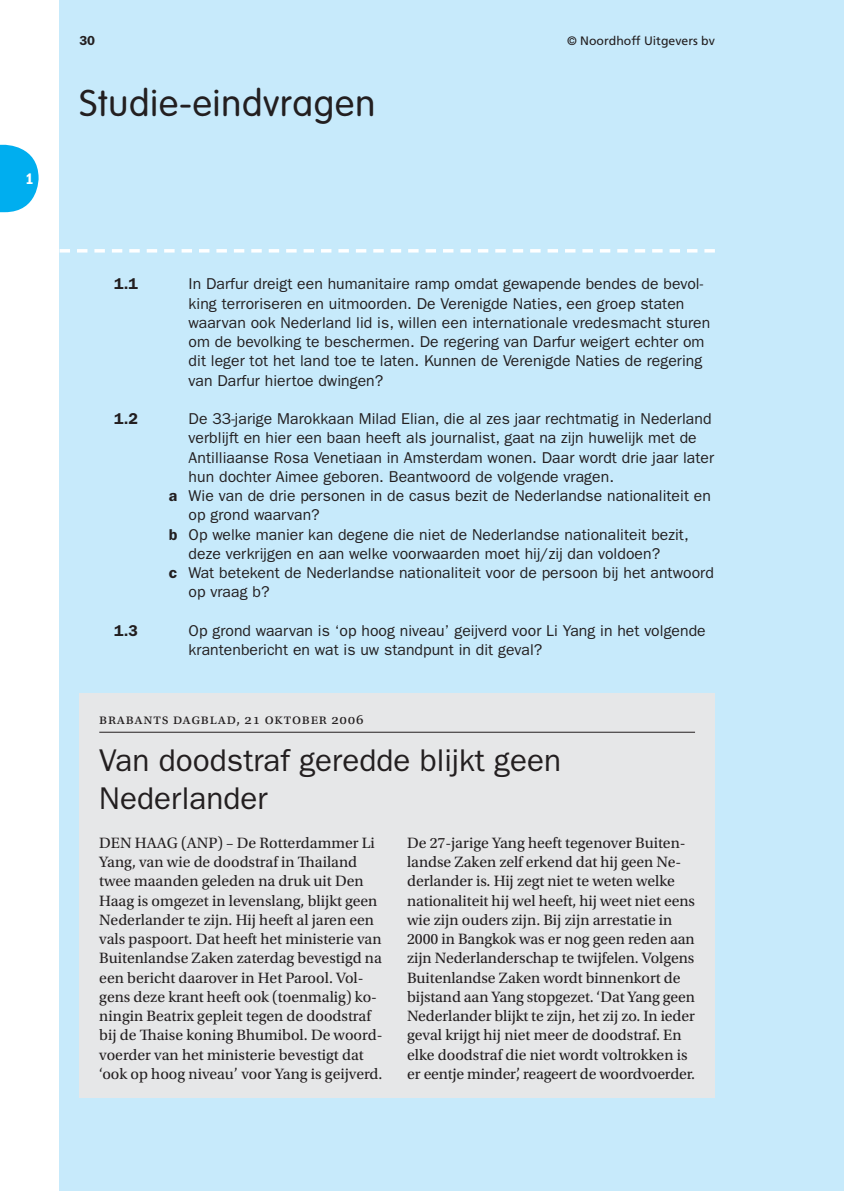
<style>
.page{position:relative;width:844px;height:1191px;background:#fff}
.page>*{position:absolute;margin:0;border:0;box-sizing:border-box;transform-origin:0 0}
.t1{font:300 36.75px "VAG Rounded";letter-spacing:.025em;color:#231f20}
.t2{font:31.5px/38.5px "ITC Franklin Gothic Std";color:#231f20}
.t3{font:15.75px/19.2px "ITC Franklin Gothic Std";letter-spacing:.005em;color:#231f20}
.t4{font:15.75px/19.2px "Utopia Std";letter-spacing:-.005em;color:#231f20}
.t5{font:600 15.75px "ITC Franklin Gothic Std";color:#231f20}
.t6{font:15.75px "ITC Franklin Gothic Std Dm Cd";color:#fff}
.t7{font:14.88px "Utopia Std";letter-spacing:.05em;color:#231f20}
.t8{font:600 13.12px "ITC Franklin Gothic Std";color:#231f20}
.t9{font:12.25px "Frutiger LT Std";color:#231f20}
.s1{font-weight:600}
</style>
<div class="page">
<svg style="left:0;top:145px;width:39px;height:67px"></svg>
<div style="left:60px;top:0;width:783px;height:1191px;background:#c7eafb"></div>
<svg style="left:60px;top:249px;width:654px;height:3px"></svg>
<div style="left:79px;top:693px;width:635px;height:405px;background:#e6e7e8"></div>
<hr style="left:99px;top:732px;width:595px;height:1px;background:#231f20">
<p class="t6" style="left:26px;top:172px;width:10px">1</p>
<p class="t8" style="left:79px;top:35px;width:17px">30</p>
<p class="t9" style="left:567px;top:35px;width:149px">© Noordhoff Uitgevers bv</p>
<h1 class="t1" style="left:79px;top:88px;width:297px">Studie-eindvragen</h1>
<p class="t5" style="left:114px;top:278px;width:25px">1.1</p>
<p class="t3" style="left:189px;top:275px;width:523px">In Darfur dreigt een humanitaire ramp omdat gewapende bendes de bevol&shy;king terroriseren en uitmoorden. De Verenigde Naties, een groep staten waarvan ook Nederland lid is, willen een internationale vredesmacht sturen om de bevolking te beschermen. De regering van Darfur weigert echter om dit leger tot het land toe te laten. Kunnen de Verenigde Naties de regering van Darfur hiertoe dwingen?</p>
<p class="t5" style="left:114px;top:413px;width:25px">1.2</p>
<p class="t3" style="left:189px;top:410px;width:524px">De 33-jarige Marokkaan Milad Elian, die al zes jaar rechtmatig in Nederland</p>
<p class="t3" style="left:189px;top:429px;width:509px">verblijft en hier een baan heeft als journalist, gaat na zijn huwelijk met de</p>
<p class="t3" style="left:189px;top:449px;width:527px">Antilliaanse Rosa Venetiaan in Amsterdam wonen. Daar wordt drie jaar later</p>
<p class="t3" style="left:189px;top:468px;width:427px">hun dochter Aimee geboren. Beantwoord de volgende vragen.</p>
<p class="t3" style="left:169px;top:487px;width:543px"><span class="s1">a</span> Wie van de drie personen in de casus bezit de Nederlandse nationaliteit en</p>
<p class="t3" style="left:189px;top:506px;width:133px">op grond waarvan?</p>
<p class="t3" style="left:169px;top:526px;width:521px"><span class="s1">b</span> Op welke manier kan degene die niet de Nederlandse nationaliteit bezit,</p>
<p class="t3" style="left:189px;top:545px;width:473px">deze verkrijgen en aan welke voorwaarden moet hij/zij dan voldoen?</p>
<p class="t3" style="left:169px;top:564px;width:546px"><span class="s1">c</span> Wat betekent de Nederlandse nationaliteit voor de persoon bij het antwoord</p>
<p class="t3" style="left:189px;top:583px;width:82px">op vraag b?</p>
<p class="t5" style="left:114px;top:624px;width:25px">1.3</p>
<p class="t3" style="left:189px;top:622px;width:518px">Op grond waarvan is ‘op hoog niveau’ geijverd voor Li Yang in het volgende krantenbericht en wat is uw standpunt in dit geval?</p>
<p class="t7" style="left:99px;top:713px;width:142px">Brabants Dagblad,</p>
<p class="t7" style="left:265px;top:713px;width:63px">oktober</p>
<h2 class="t2" style="left:99px;top:743px;width:463px">Van doodstraf geredde blijkt geen<br>Nederlander</h2>
<p class="t4" style="left:99px;top:834px;width:285px">DEN HAAG (ANP) – De Rotterdammer Li Yang, van wie de doodstraf in Thailand twee maanden geleden na druk uit Den Haag is omgezet in levenslang, blijkt geen Nederlander te zijn. Hij heeft al jaren een vals paspoort. Dat heeft het ministerie van Buitenlandse Zaken zaterdag bevestigd na een bericht daarover in Het Parool. Vol&shy;gens deze krant heeft ook (toenmalig) ko&shy;ningin Beatrix gepleit tegen de doodstraf bij de Thaise koning Bhumibol. De woord&shy;voerder van het ministerie bevestigt dat ‘ook op hoog niveau’ voor Yang is geijverd.</p>
<p class="t4" style="left:407px;top:834px;width:289px">De 27-jarige Yang heeft tegenover Buiten&shy;landse Zaken zelf erkend dat hij geen Ne&shy;derlander is. Hij zegt niet te weten welke nationaliteit hij wel heeft, hij weet niet eens wie zijn ouders zijn. Bij zijn arrestatie in 2000 in Bangkok was er nog geen reden aan zijn Nederlanderschap te twijfelen. Volgens Buitenlandse Zaken wordt binnenkort de bijstand aan Yang stopgezet. ‘Dat Yang geen Nederlander blijkt te zijn, het zij zo. In ieder geval krijgt hij niet meer de doodstraf. En elke doodstraf die niet wordt voltrokken is er eentje minder’, reageert de woordvoerder.</p>
</div>
